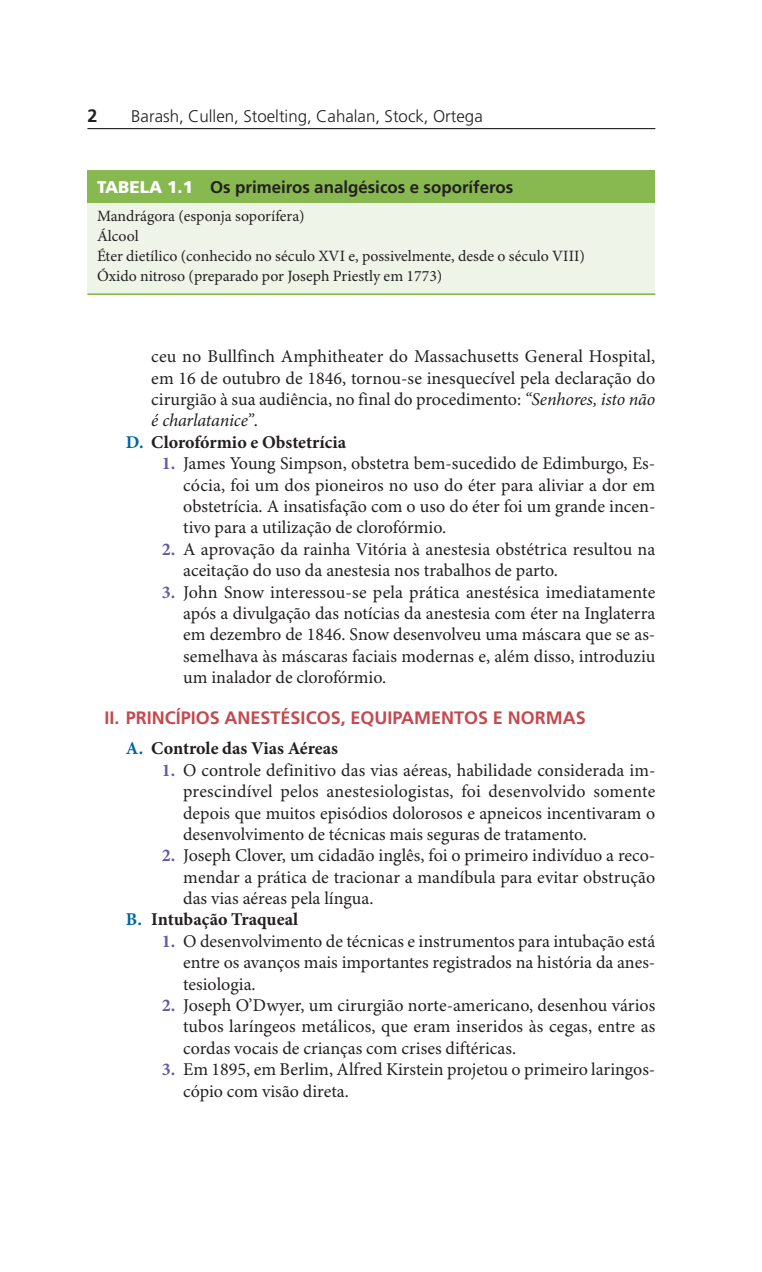
<style>
.page{position:relative;width:762px;height:1272px;background:#fff}
.page>*{position:absolute;margin:0;border:0;box-sizing:border-box;transform-origin:0 0}
.t1{font:18px/21.4px "Minion Pro";color:#231f20;text-align:justify}
.t2{font:700 18px/31.1px "Frutiger";color:#c6494f}
.t3{font:700 18px "Minion Pro";color:#231f20}
.t4{font:italic 18px "Minion Pro";letter-spacing:-.01em;color:#231f20}
.t5{font:700 18px "Frutiger";color:#231f20}
.t6{font:300 16.88px "Frutiger";color:#231f20}
.t7{font:700 16.88px "Frutiger";color:#231f20}
.t8{font:15.75px/20.2px "Minion Pro";color:#231f20}
.s1{font-weight:900;color:#fff}
.s2{font-style:italic}
.s3{font-style:normal}
.s4{color:#0065a1}
.s5{font-weight:700;color:#6558a5}
.s6{font-family:"Minion Pro";color:#0065a1}
.s7{font-family:"Minion Pro";color:#231f20}
</style>
<div class="page">
<hr style="left:87px;top:128px;width:568px;height:1px;background:#231f20">
<div style="left:87px;top:170px;width:568px;height:33px;background:#87b950"></div>
<div style="left:87px;top:203px;width:568px;height:91px;background:#eef5e8"></div>
<hr style="left:87px;top:293px;width:568px;height:2px;background:#87b950">
<p class="t5" style="left:87px;top:108px;width:12px">2</p>
<p class="t6" style="left:131px;top:109px;width:353px">Barash, Cullen, Stoelting, Cahalan, Stock, Ortega</p>
<p class="t7" style="left:97px;top:181px;width:418px"><span class="s1">TABELA 1.1</span> Os primeiros analgésicos e soporíferos</p>
<p class="t8" style="left:97px;top:207px;width:489px">Mandrágora (esponja soporífera)<br>Álcool<br>Éter dietílico (conhecido no século XVI e, possivelmente, desde o século VIII)<br>Óxido nitroso (preparado por Joseph Priestly em 1773)</p>
<p class="t1" style="left:151px;top:347px;width:505px">ceu no Bullfinch Amphitheater do Massachusetts General Hospital,</p>
<p class="t1" style="left:151px;top:369px;width:505px">em 16 de outubro de 1846, tornou-se inesquecível pela declaração do</p>
<p class="t1" style="left:151px;top:390px;width:505px">cirurgião à sua audiência, no final do procedimento: <span class="s2">“Senhores, isto não</span></p>
<p class="t4" style="left:151px;top:414px;width:108px">é charlatanice”<span class="s3">.</span></p>
<p class="t3" style="left:126px;top:435px;width:222px"><span class="s4">D.</span> Clorofórmio e Obstetrícia</p>
<p class="t1" style="left:183px;top:454px;width:474px;text-indent:-21px"><span class="s5">1.</span> James Young Simpson, obstetra bem-sucedido de Edimburgo, Es&shy;cócia, foi um dos pioneiros no uso do éter para aliviar a dor em obstetrícia. A insatisfação com o uso do éter foi um grande incen&shy;tivo para a utilização de clorofórmio.</p>
<p class="t1" style="left:183px;top:540px;width:474px;text-indent:-21px"><span class="s5">2.</span> A aprovação da rainha Vitória à anestesia obstétrica resultou na aceitação do uso da anestesia nos trabalhos de parto.</p>
<p class="t1" style="left:183px;top:582px;width:473px;text-indent:-21px"><span class="s5">3.</span> John Snow interessou-se pela prática anestésica imediatamente após a divulgação das notícias da anestesia com éter na Inglaterra em dezembro de 1846. Snow desenvolveu uma máscara que se as&shy;semelhava às máscaras faciais modernas e, além disso, introduziu um inalador de clorofórmio.</p>
<p class="t2" style="left:126px;top:703px;width:461px;text-indent:-21px">II. PRINCÍPIOS ANESTÉSICOS, EQUIPAMENTOS E NORMAS<br><span class="s6">A.</span> <span class="s7">Controle das Vias Aéreas</span></p>
<p class="t1" style="left:183px;top:761px;width:474px;text-indent:-21px"><span class="s5">1.</span> O controle definitivo das vias aéreas, habilidade considerada im&shy;prescindível pelos anestesiologistas, foi desenvolvido somente depois que muitos episódios dolorosos e apneicos incentivaram o desenvolvimento de técnicas mais seguras de tratamento.</p>
<p class="t1" style="left:162px;top:846px;width:495px"><span class="s5">2.</span> Joseph Clover, um cidadão inglês, foi o primeiro indivíduo a reco-</p>
<p class="t1" style="left:183px;top:868px;width:473px">mendar a prática de tracionar a mandíbula para evitar obstrução</p>
<p class="t1" style="left:183px;top:889px;width:192px">das vias aéreas pela língua.</p>
<p class="t3" style="left:126px;top:912px;width:174px"><span class="s4">B.</span> Intubação Traqueal</p>
<p class="t1" style="left:183px;top:932px;width:474px;text-indent:-21px"><span class="s5">1.</span> O desenvolvimento de técnicas e instrumentos para intubação está entre os avanços mais importantes registrados na história da anes&shy;tesiologia.</p>
<p class="t1" style="left:183px;top:996px;width:474px;text-indent:-21px"><span class="s5">2.</span> Joseph O’Dwyer, um cirurgião norte-americano, desenhou vários tubos laríngeos metálicos, que eram inseridos às cegas, entre as cordas vocais de crianças com crises diftéricas.</p>
<p class="t1" style="left:183px;top:1060px;width:473px;text-indent:-21px"><span class="s5">3.</span> Em 1895, em Berlim, Alfred Kirstein projetou o primeiro laringos&shy;cópio com visão direta.</p>
</div>
